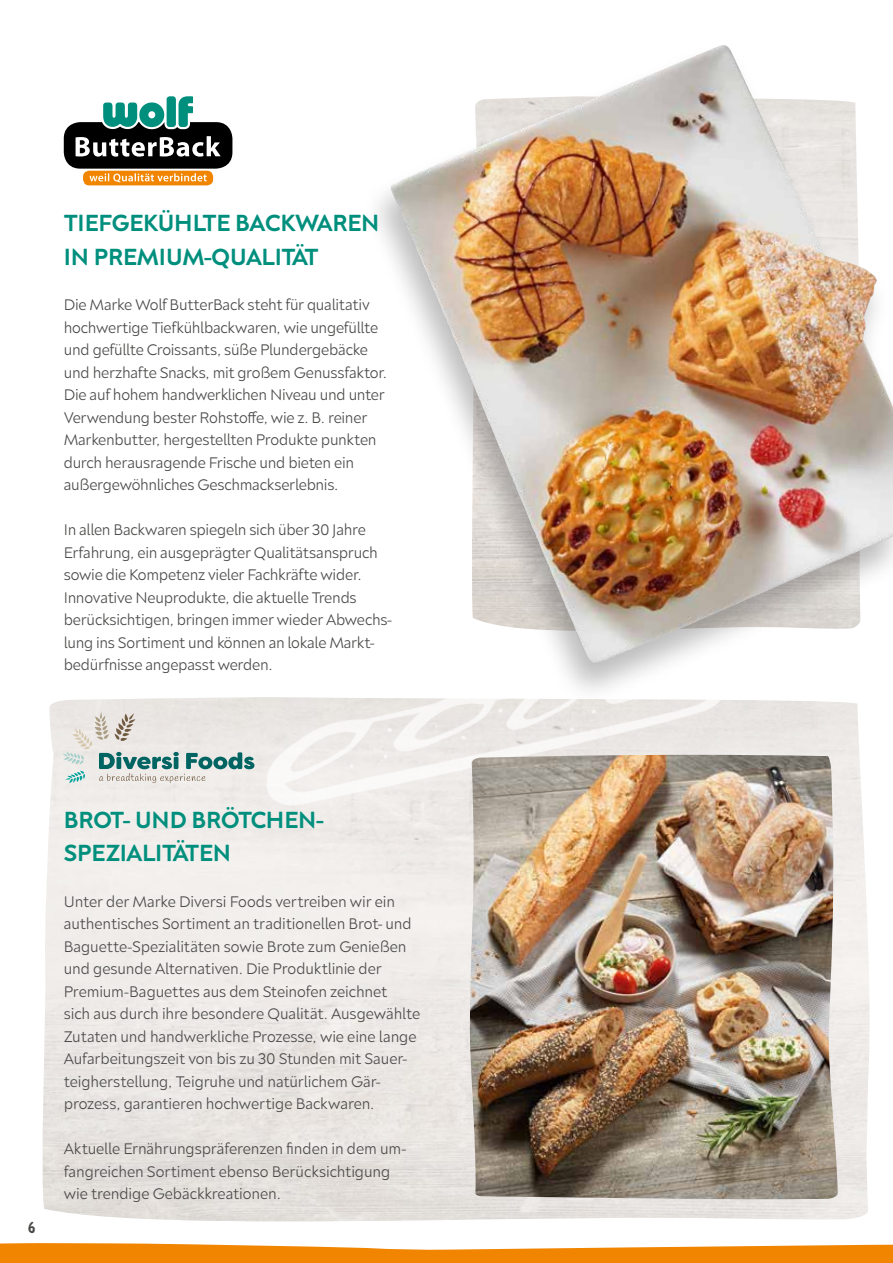
<style>
.page{position:relative;width:893px;height:1263px;background:#fff}
.page>*{position:absolute;margin:0;border:0;box-sizing:border-box;transform-origin:0 0}
.t1{font:600 24px/33.8px "Neufreit";color:#008f7d}
.t2{font:300 15.75px/22.5px "Neufreit";letter-spacing:-.01em;color:#494948}
.t3{font:15px "Argone LC Bold";color:#494948}
</style>
<div class="page">
<img style="left:254px;top:697px;width:481px;height:149px">
<div style="left:362px;top:43px;width:531px;height:663px;background:#000;opacity:.26"></div>
<img style="left:389px;top:45px;width:504px;height:624px">
<img style="left:469px;top:755px;width:369px;height:444px">
<div style="left:83px;top:171px;width:130px;height:14px;background:#f18500;border-radius:6px"></div>
<svg style="left:64px;top:96px;width:168px;height:87px"></svg>
<svg style="left:62px;top:712px;width:192px;height:71px"></svg>
<svg style="left:0;top:1243px;width:893px;height:20px"></svg>
<h1 class="t1" style="left:64px;top:206px;width:317px">TIEFGEKÜHLTE BACKWAREN<br>IN PREMIUM-QUALITÄT</h1>
<p class="t2" style="left:64px;top:293px;width:325px">Die Marke Wolf ButterBack steht für qualitativ hochwertige Tiefkühlbackwaren, wie ungefüllte und gefüllte Croissants, süße Plundergebäcke und herzhafte Snacks, mit großem Genussfaktor.<br>Die auf hohem handwerklichen Niveau und unter Verwendung bester Rohstoffe, wie z. B. reiner Markenbutter, hergestellten Produkte punkten durch herausragende Frische und bieten ein außergewöhnliches Geschmackserlebnis.</p>
<p class="t2" style="left:64px;top:518px;width:330px">In allen Backwaren spiegeln sich über 30 Jahre Erfahrung, ein ausgeprägter Qualitätsanspruch sowie die Kompetenz vieler Fachkräfte wider.<br>Innovative Neuprodukte, die aktuelle Trends berücksichtigen, bringen immer wieder Abwechs&shy;lung ins Sortiment und können an lokale Markt&shy;bedürfnisse angepasst werden.</p>
<p class="t3" style="left:28px;top:1218px;width:9px">6</p>
<h1 class="t1" style="left:64px;top:802px;width:261px">BROT- UND BRÖTCHEN-<br>SPEZIALITÄTEN</h1>
<p class="t2" style="left:64px;top:889px;width:358px">Unter der Marke Diversi Foods vertreiben wir ein authentisches Sortiment an traditionellen Brot- und Baguette-Spezialitäten sowie Brote zum Genießen und gesunde Alternativen. Die Produktlinie der Premium-Baguettes aus dem Steinofen zeichnet<br>sich aus durch ihre besondere Qualität. Ausgewählte Zutaten und handwerkliche Prozesse, wie eine lange Aufarbeitungszeit von bis zu 30 Stunden mit Sauer&shy;teigherstellung, Teigruhe und natürlichem Gär&shy;prozess, garantieren hochwertige Backwaren.</p>
<p class="t2" style="left:64px;top:1137px;width:344px">Aktuelle Ernährungspräferenzen finden in dem um&shy;fangreichen Sortiment ebenso Berücksichtigung wie trendige Gebäckkreationen.</p>
</div>
